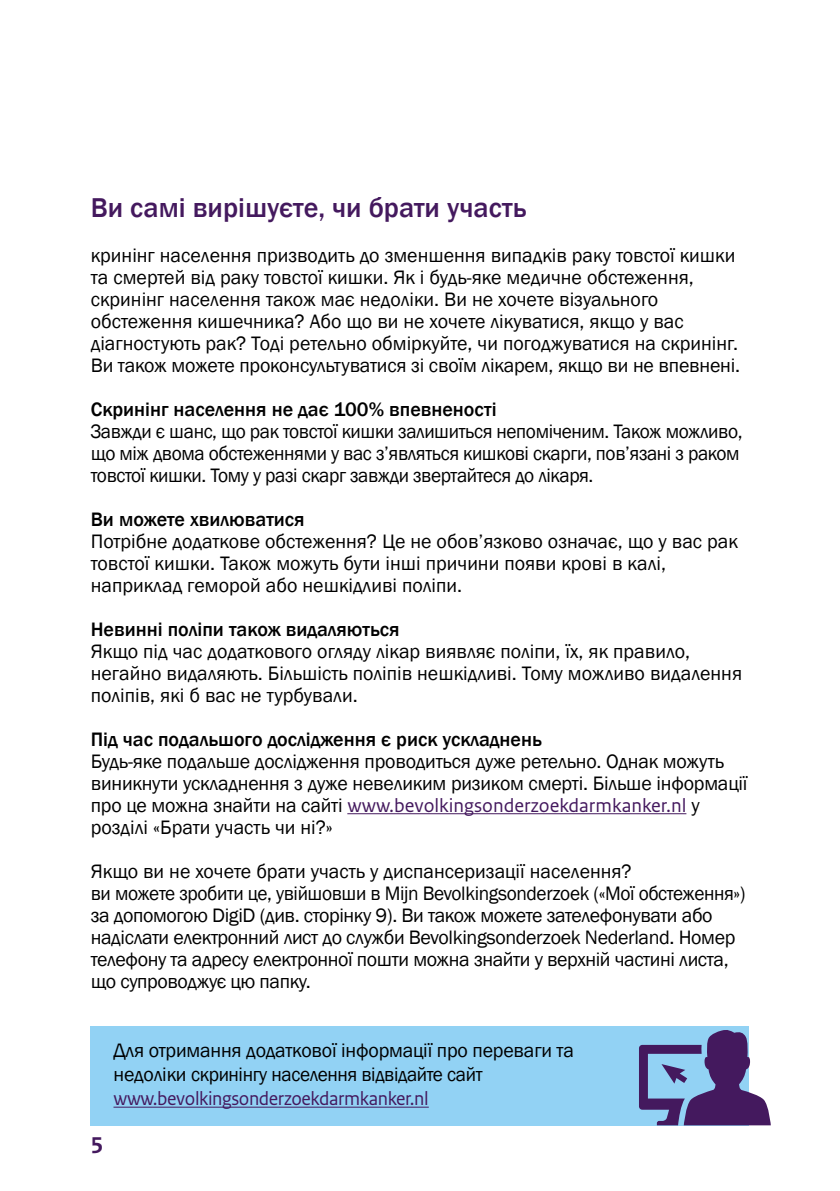
<style>
.page{position:relative;width:840px;height:1191px;background:#fff}
.page>*{position:absolute;margin:0;border:0;box-sizing:border-box;transform-origin:0 0}
.H2_Alineakop_vergroo{font:500 28px "Franklin Gothic";color:#44195e}
.t1{font:700 24px "Rijksoverheid Sans Text";color:#44195e}
.P_Broodtekst_10_pt{font:20px/22px "Franklin Gothic";letter-spacing:-.01em;color:#000}
.H3_Tussenkop{font:500 20px "Franklin Gothic";color:#000}
.Kader_plat{font:20px/24px "Franklin Gothic";letter-spacing:-.01em;color:#000}
.H3_Tussenkop-2{font:20px "Franklin Gothic";color:#000}
.s1{font-family:"Rijksoverheid Sans Text";color:#44195e}
</style>
<div class="page">
<hr style="left:347px;top:813px;width:339px;height:1px;background:#44195e">
<div style="left:91px;top:1026px;width:657px;height:100px;background:#92d2f4"></div>
<hr style="left:113px;top:1106px;width:315px;height:1px;background:#44195e">
<svg style="left:639px;top:1028px;width:131px;height:97px"></svg>
<h2 class="H2_Alineakop_vergroo" style="left:91px;top:190px;width:437px">Ви самі вирішуєте, чи брати участь</h2>
<p class="P_Broodtekst_10_pt" style="left:91px;top:244px;width:650px">кринінг населення призводить до зменшення випадків раку товстої кишки та смертей від раку товстої кишки. Як і будь-яке медичне обстеження, скринінг населення також має недоліки. Ви не хочете візуального обстеження кишечника? Або що ви не хочете лікуватися, якщо у вас діагностують рак? Тоді ретельно обміркуйте, чи погоджуватися на скринінг.<br>Ви також можете проконсультуватися зі своїм лікарем, якщо ви не впевнені.</p>
<h3 class="H3_Tussenkop" style="left:91px;top:396px;width:407px">Скринінг населення не дає 100% впевненості</h3>
<p class="P_Broodtekst_10_pt" style="left:91px;top:420px;width:653px">Завжди є шанс, що рак товстої кишки залишиться непоміченим. Також можливо, що між двома обстеженнями у вас з’являться кишкові скарги, пов’язані з раком товстої кишки. Тому у разі скарг завжди звертайтеся до лікаря.</p>
<h3 class="H3_Tussenkop" style="left:91px;top:506px;width:215px">Ви можете хвилюватися</h3>
<p class="P_Broodtekst_10_pt" style="left:91px;top:530px;width:648px">Потрібне додаткове обстеження? Це не обов’язково означає, що у вас рак товстої кишки. Також можуть бути інші причини появи крові в калі, наприклад геморой або нешкідливі поліпи.</p>
<h3 class="H3_Tussenkop" style="left:91px;top:616px;width:310px">Невинні поліпи також видаляються</h3>
<p class="P_Broodtekst_10_pt" style="left:91px;top:640px;width:652px">Якщо під час додаткового огляду лікар виявляє поліпи, їх, як правило, негайно видаляють. Більшість поліпів нешкідливі. Тому можливо видалення поліпів, які б вас не турбували.</p>
<h3 class="H3_Tussenkop" style="left:91px;top:726px;width:452px">Під час подальшого дослідження є риск ускладнень</h3>
<p class="P_Broodtekst_10_pt" style="left:91px;top:750px;width:657px">Будь-яке подальше дослідження проводиться дуже ретельно. Однак можуть виникнути ускладнення з дуже невеликим ризиком смерті. Більше інформації про це можна знайти на сайті <span class="s1">www.bevolkingsonderzoekdarmkanker.nl</span> у розділі «Брати участь чи ні?»</p>
<h3 class="H3_Tussenkop-2" style="left:91px;top:858px;width:542px">Якщо ви не хочете брати участь у диспансеризації населення?</h3>
<p class="P_Broodtekst_10_pt" style="left:91px;top:882px;width:656px">ви можете зробити це, увійшовши в Mijn Bevolkingsonderzoek («Мої обстеження») за допомогою DigiD (див. сторінку 9). Ви також можете зателефонувати або надіслати електронний лист до служби Bevolkingsonderzoek Nederland. Номер телефону та адресу електронної пошти можна знайти у верхній частині листа, що супроводжує цю папку.</p>
<p class="t1" style="left:91px;top:1131px;width:14px">5</p>
<p class="Kader_plat" style="left:113px;top:1039px;width:462px">Для отримання додаткової інформації про переваги та недоліки скринінгу населення відвідайте сайт <span class="s1">www.bevolkingsonderzoekdarmkanker.nl</span></p>
</div>
